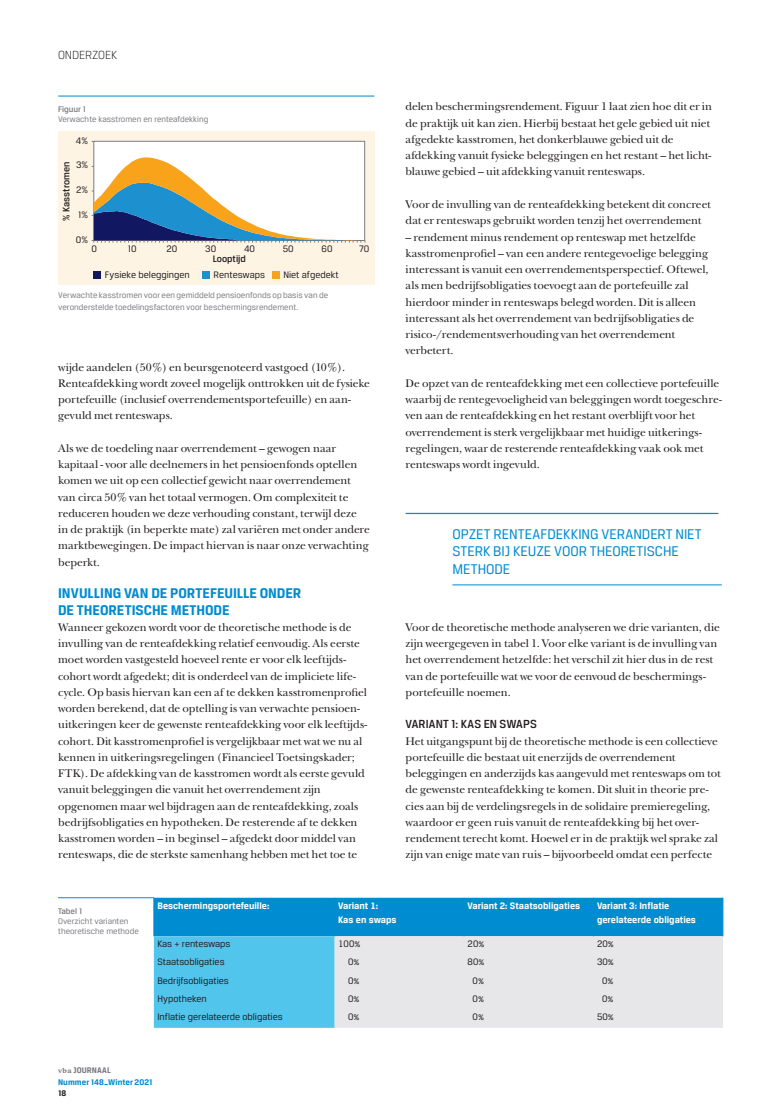
<style>
.page{position:relative;width:780px;height:1117px;background:#fff}
.page>*{position:absolute;margin:0;border:0;box-sizing:border-box;transform-origin:0 0}
.t1{font:15px/17.5px "CFA Breuer Text";letter-spacing:-.005em;color:#008cd0}
.t2{font:700 15px/16.2px "CFA Breuer Text";letter-spacing:-.005em;color:#008cd0}
.t3{font:500 12.5px "CFA Breuer Text";letter-spacing:.02em;color:#231f20}
.t4{font:300 12.5px "CFA Breuer Text";letter-spacing:-.015em;color:#231f20}
.t5{font:11.5px/16.2px "New Baskerville";letter-spacing:-.01em;color:#231f20}
.t6{font:10px "CFA Breuer Text";color:#231f20}
.t7{font:700 10px/13.8px "CFA Breuer Text";color:#fff}
.t8{font:500 10px "CFA Breuer Text";color:#231f20}
.t9{font:8.75px/10px "CFA Breuer Text";color:#7b7a81}
.t10{font:700 8.75px/11.2px "CFA Breuer Text";letter-spacing:.01em;color:#008cd0}
.t11{font:500 8.75px "CFA Breuer Text";color:#7b7a81}
.t12{font:700 8.75px "CFA Breuer Text";color:#231f20}
.s1{font-family:"Plantin";font-size:7.5px;color:#7b7a81}
.s2{color:#7b7a81}
</style>
<div class="page">
<hr style="left:405px;top:512px;width:313px;height:2px;background:#008cd0">
<hr style="left:452px;top:584px;width:269px;height:1px;background:#008cd0">
<svg style="left:154px;top:897px;width:568px;height:130px;background:#25a5dc"></svg>
<div style="left:334px;top:936px;width:388px;height:91px;background:#e7e7e9"></div>
<hr style="left:334px;top:897px;width:1px;height:39px;background:#008cd0">
<hr style="left:464px;top:897px;width:1px;height:39px;background:#008cd0">
<hr style="left:593px;top:897px;width:1px;height:39px;background:#008cd0">
<hr style="left:58px;top:897px;width:96px;height:1px;background:#008cd0">
<hr style="left:153px;top:897px;width:1px;height:39px;background:#008cd0">
<hr style="left:722px;top:897px;width:1px;height:39px;background:#008cd0">
<hr style="left:58px;top:96px;width:316px;height:1px;background:#008cd0">
<div style="left:58px;top:131px;width:316px;height:153px;background:#fef4e4"></div>
<div style="left:94px;top:141px;width:270px;height:99px;background:#fff"></div>
<div style="left:94px;top:141px;width:271px;height:99px;border:1px solid #7b7a81"></div>
<svg style="left:92px;top:157px;width:274px;height:85px"></svg>
<div style="left:94px;top:271px;width:7px;height:7px;background:#121761"></div>
<div style="left:202px;top:271px;width:7px;height:7px;background:#1d90d0"></div>
<div style="left:272px;top:271px;width:7px;height:7px;background:#f9a31b"></div>
<p class="t4" style="left:58px;top:48px;width:61px">ONDERZOEK</p>
<p class="t11" style="left:58px;top:104px;width:29px">Figuur 1</p>
<p class="t9" style="left:58px;top:114px;width:152px">Verwachte kasstromen en renteafdekking</p>
<p class="t6" style="left:76px;top:135px;width:14px">4%</p>
<p class="t6" style="left:76px;top:160px;width:14px">3%</p>
<p class="t8" style="left:61px;top:220px;width:61px;rotate:-90deg">% Kasstromen</p>
<p class="t6" style="left:76px;top:185px;width:13px">2%</p>
<p class="t6" style="left:78px;top:209px;width:12px">1%</p>
<p class="t6" style="left:76px;top:234px;width:14px">0%</p>
<p class="t6" style="left:91px;top:243px;width:7px">0</p>
<p class="t6" style="left:128px;top:243px;width:10px">10</p>
<p class="t6" style="left:166px;top:243px;width:12px">20</p>
<p class="t6" style="left:205px;top:243px;width:13px">30</p>
<p class="t6" style="left:244px;top:243px;width:13px">40</p>
<p class="t6" style="left:283px;top:243px;width:13px">50</p>
<p class="t6" style="left:321px;top:243px;width:13px">60</p>
<p class="t6" style="left:359px;top:243px;width:12px">70</p>
<p class="t8" style="left:213px;top:253px;width:35px">Looptijd</p>
<p class="t6" style="left:105px;top:269px;width:86px">Fysieke beleggingen</p>
<p class="t6" style="left:213px;top:269px;width:53px">Renteswaps</p>
<p class="t6" style="left:283px;top:269px;width:57px">Niet afgedekt</p>
<p class="t9" style="left:58px;top:289px;width:271px;line-height:11.2px">Verwachte kasstromen voor een gemiddeld pensioenfonds op basis van de veronderstelde toedelingsfactoren voor beschermingsrendement.</p>
<p class="t5" style="left:58px;top:359px;width:313px">wijde aandelen (50%) en beursgenoteerd vastgoed (10%).<br>Renteafdekking wordt zoveel mogelijk onttrokken uit de fysieke portefeuille (inclusief overrendementsportefeuille) en aan&shy;gevuld met renteswaps.</p>
<p class="t5" style="left:58px;top:440px;width:313px">Als we de toedeling naar overrendement – gewogen naar kapitaal - voor alle deelnemers in het pensioenfonds optellen komen we uit op een collectief gewicht naar overrendement van circa 50% van het totaal vermogen. Om complexiteit te reduceren houden we deze verhouding constant, terwijl deze<br>in de praktijk (in beperkte mate) zal variëren met onder andere marktbewegingen. De impact hiervan is naar onze verwachting beperkt.</p>
<h1 class="t2" style="left:58px;top:585px;width:245px">INVULLING VAN DE PORTEFEUILLE ONDER<br>DE THEORETISCHE METHODE</h1>
<p class="t5" style="left:58px;top:619px;width:311px">Wanneer gekozen wordt voor de theoretische methode is de invulling van de renteafdekking relatief eenvoudig. Als eerste moet worden vastgesteld hoeveel rente er voor elk leeftijds&shy;cohort wordt afgedekt; dit is onderdeel van de impliciete life&shy;cycle. Op basis hiervan kan een af te dekken kasstromenprofiel worden berekend, dat de optelling is van verwachte pensioen&shy;uitkeringen keer de gewenste renteafdekking voor elk leeftijds&shy;cohort. Dit kasstromenprofiel is vergelijkbaar met wat we nu al kennen in uitkeringsregelingen (Financieel Toetsingskader; FTK). De afdekking van de kasstromen wordt als eerste gevuld vanuit beleggingen die vanuit het overrendement zijn opgenomen maar wel bijdragen aan de renteafdekking, zoals bedrijfsobligaties en hypotheken. De resterende af te dekken kasstromen worden – in beginsel – afgedekt door middel van renteswaps, die de sterkste samenhang hebben met het toe te</p>
<p class="t5" style="left:405px;top:99px;width:308px">delen beschermingsrendement. Figuur 1 laat zien hoe dit er in de praktijk uit kan zien. Hierbij bestaat het gele gebied uit niet afgedekte kasstromen, het donkerblauwe gebied uit de afdekking vanuit fysieke beleggingen en het restant – het licht&shy;blauwe gebied – uit afdekking vanuit renteswaps.</p>
<p class="t5" style="left:405px;top:196px;width:307px">Voor de invulling van de renteafdekking betekent dit concreet dat er renteswaps gebruikt worden tenzij het overrendement</p>
<p class="t5" style="left:405px;top:229px;width:304px">– rendement minus rendement op renteswap met hetzelfde kasstromenprofiel – van een andere rentegevoelige belegging interessant is vanuit een overrendementsperspectief. Oftewel, als men bedrijfsobligaties toevoegt aan de portefeuille zal hierdoor minder in renteswaps belegd worden. Dit is alleen interessant als het overrendement van bedrijfsobligaties de risico-/rendementsverhouding van het overrendement verbetert.</p>
<p class="t5" style="left:405px;top:375px;width:318px">De opzet van de renteafdekking met een collectieve portefeuille waarbij de rentegevoeligheid van beleggingen wordt toegeschre&shy;ven aan de renteafdekking en het restant overblijft voor het overrendement is sterk vergelijkbaar met huidige uitkerings&shy;regelingen, waar de resterende renteafdekking vaak ook met renteswaps wordt ingevuld.</p>
<h1 class="t1" style="left:452px;top:525px;width:251px">OPZET RENTEAFDEKKING VERANDERT NIET<br>STERK BIJ KEUZE VOOR THEORETISCHE<br>METHODE</h1>
<p class="t5" style="left:405px;top:619px;width:316px">Voor de theoretische methode analyseren we drie varianten, die zijn weergegeven in tabel 1. Voor elke variant is de invulling van het overrendement hetzelfde: het verschil zit hier dus in de rest van de portefeuille wat we voor de eenvoud de beschermings&shy;portefeuille noemen.</p>
<p class="t3" style="left:405px;top:717px;width:133px">VARIANT 1: KAS EN SWAPS</p>
<p class="t5" style="left:405px;top:732px;width:317px">Het uitgangspunt bij de theoretische methode is een collectieve portefeuille die bestaat uit enerzijds de overrendement beleggingen en anderzijds kas aangevuld met renteswaps om tot de gewenste renteafdekking te komen. Dit sluit in theorie pre&shy;cies aan bij de verdelingsregels in de solidaire premieregeling, waardoor er geen ruis vanuit de renteafdekking bij het over&shy;rendement terecht komt. Hoewel er in de praktijk wel sprake zal zijn van enige mate van ruis – bijvoorbeeld omdat een perfecte</p>
<p class="t11" style="left:58px;top:905px;width:26px">Tabel 1</p>
<p class="t9" style="left:58px;top:915px;width:82px">Overzicht varianten theoretische methode</p>
<p class="t7" style="left:157px;top:898px;width:113px">Beschermingsportefeuille:</p>
<p class="t7" style="left:338px;top:898px;width:60px">Variant 1:<br>Kas en swaps</p>
<p class="t7" style="left:467px;top:898px;width:114px">Variant 2: Staatsobligaties</p>
<p class="t7" style="left:597px;top:898px;width:100px">Variant 3: Inflatie gerelateerde obligaties</p>
<p class="t6" style="left:157px;top:938px;width:75px">Kas + renteswaps</p>
<p class="t6" style="left:338px;top:938px;width:24px">100%</p>
<p class="t6" style="left:467px;top:938px;width:18px">20%</p>
<p class="t6" style="left:597px;top:938px;width:18px">20%</p>
<p class="t6" style="left:157px;top:956px;width:69px">Staatsobligaties</p>
<p class="t6" style="left:348px;top:956px;width:13px">0%</p>
<p class="t6" style="left:467px;top:956px;width:18px">80%</p>
<p class="t6" style="left:597px;top:956px;width:18px">30%</p>
<p class="t6" style="left:157px;top:974px;width:73px">Bedrijfsobligaties</p>
<p class="t6" style="left:348px;top:974px;width:13px">0%</p>
<p class="t6" style="left:472px;top:974px;width:13px">0%</p>
<p class="t6" style="left:602px;top:974px;width:13px">0%</p>
<p class="t6" style="left:157px;top:992px;width:51px">Hypotheken</p>
<p class="t6" style="left:348px;top:992px;width:13px">0%</p>
<p class="t6" style="left:472px;top:992px;width:13px">0%</p>
<p class="t6" style="left:602px;top:992px;width:13px">0%</p>
<p class="t6" style="left:157px;top:1010px;width:127px">Inflatie gerelateerde obligaties</p>
<p class="t6" style="left:348px;top:1010px;width:13px">0%</p>
<p class="t6" style="left:472px;top:1010px;width:13px">0%</p>
<p class="t6" style="left:597px;top:1010px;width:18px">50%</p>
<p class="t10" style="left:58px;top:1064px;width:96px"><span class="s1">vba</span> <span class="s2">JOURNAAL<br></span>Nummer 148_Winter 2021</p>
<p class="t12" style="left:58px;top:1087px;width:10px">18</p>
</div>
